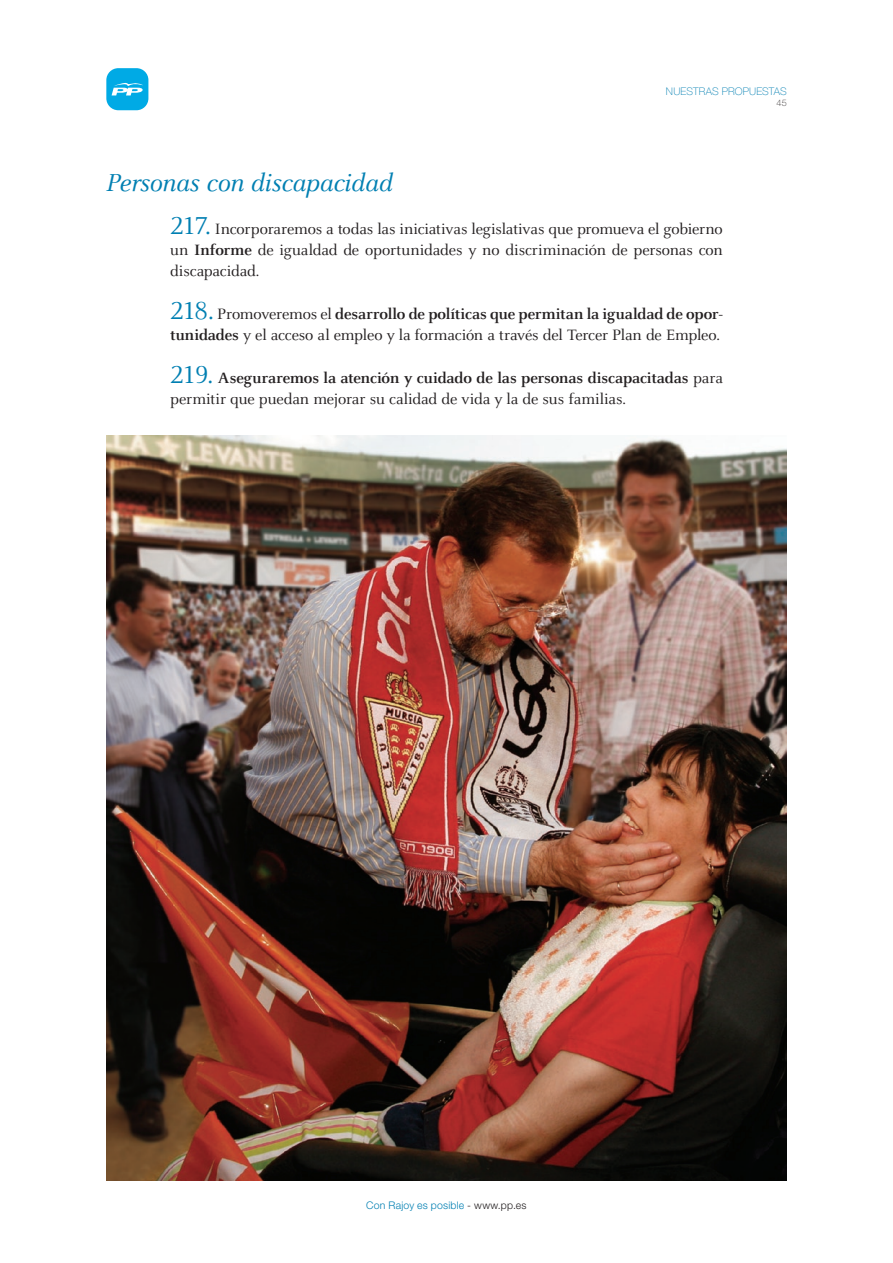
<style>
.page{position:relative;width:893px;height:1263px;background:#fff}
.page>*{position:absolute;margin:0;border:0;box-sizing:border-box;transform-origin:0 0}
.t1{font:italic 27px "Celeste";letter-spacing:-.015em;color:#007fb2}
.t2{font:16.5px/21.3px "Celeste";letter-spacing:-.01em;color:#231f20}
.t3{font:300 10.5px "Helvetica Neue";letter-spacing:.02em;color:#007fb2}
.t4{font:100 10.5px "Helvetica Neue";letter-spacing:.01em;color:#007fb2}
.t5{font:100 9px "Helvetica Neue";color:#231f20}
.s1{font-family:"Celeste Caps";font-size:27px;color:#007fb2}
.s2{font-weight:700}
.s3{color:#231f20}
</style>
<div class="page">
<div style="left:106px;top:68px;width:42px;height:42px;background:#00aae5;border-radius:12px"></div>
<svg style="left:112px;top:82px;width:31px;height:13px"></svg>
<img style="left:106px;top:436px;width:680px;height:744px">
<p class="t4" style="left:666px;top:85px;width:122px">NUESTRAS PROPUESTAS</p>
<p class="t1" style="left:106px;top:169px;width:288px">Personas con discapacidad</p>
<p class="t2" style="left:170px;top:219px;width:554px;text-align:justify"><span class="s1">217.</span> Incorporaremos a todas las iniciativas legislativas que promueva el gobierno un <span class="s2">Informe</span> de igualdad de oportunidades y no discriminación de personas con discapacidad.</p>
<p class="t2" style="left:170px;top:304px;width:554px"><span class="s1">218.</span> Promoveremos el <span class="s2">desarrollo de políticas que permitan la igualdad de opor&shy;tunidades</span> y el acceso al empleo y la formación a través del Tercer Plan de Empleo.</p>
<p class="t2" style="left:170px;top:367px;width:554px"><span class="s1">219.</span> <span class="s2">Aseguraremos la atención y cuidado de las personas discapacitadas</span> para permitir que puedan mejorar su calidad de vida y la de sus familias.</p>
<p class="t5" style="left:776px;top:98px;width:12px">45</p>
<p class="t3" style="left:366px;top:1199px;width:162px">Con Rajoy es posible <span class="s3">- www.pp.es</span></p>
</div>
